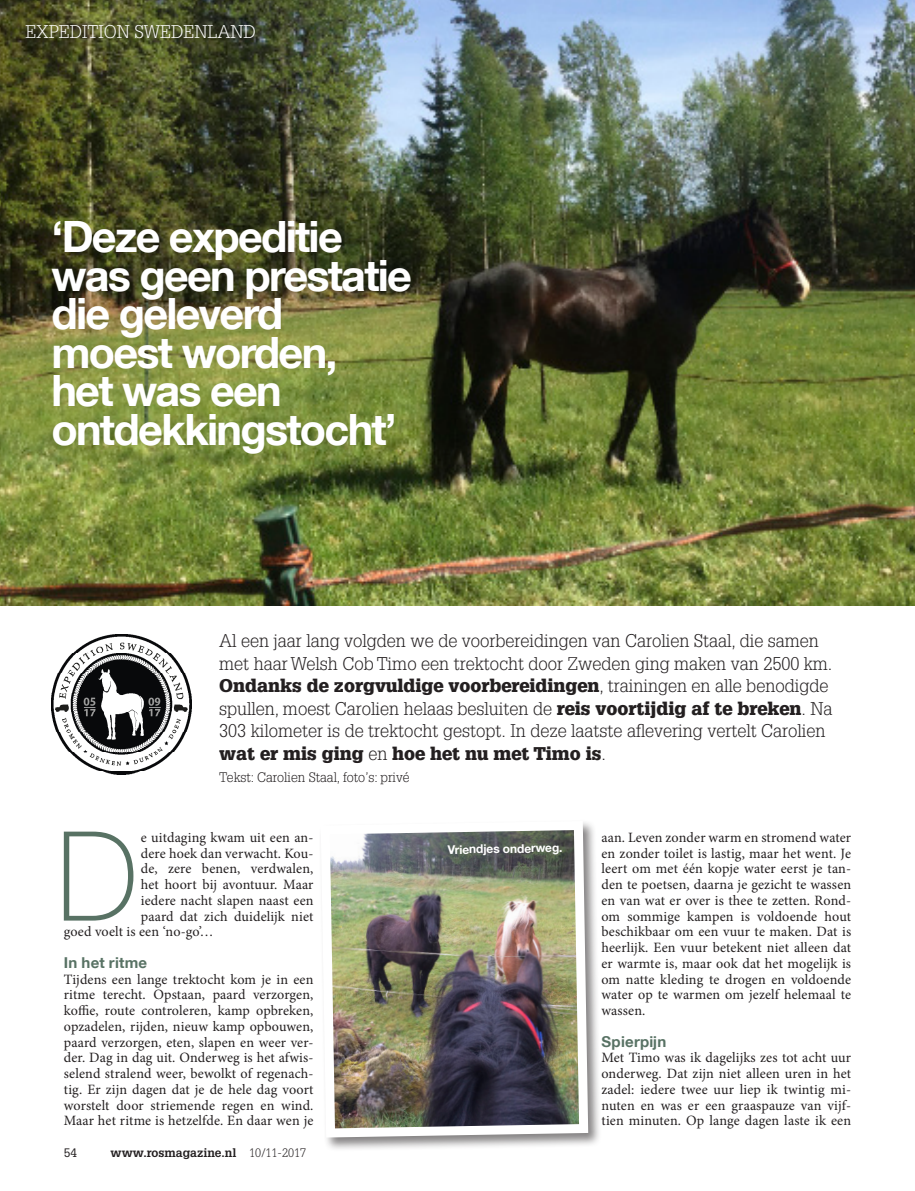
<style>
.page{position:relative;width:915px;height:1191px;background:#fff}
.page>*{position:absolute;margin:0;border:0;box-sizing:border-box;transform-origin:0 0}
.bodytxt__initiaal{font:100 124.5px "Helvetica Neue LT Com";color:#587264}
.t1{font:700 43.05px/38.5px "Helvetica Neue LT Com";letter-spacing:-.04em;color:#fff}
.INTRO{font:300 18px/22.5px "Glypha LT Std";color:#231f20}
.t2{font:300 18px "Glypha LT Std";color:#fff}
.tussenkop{font:700 15px "Helvetica Neue LT Com";letter-spacing:.015em;color:#587264}
.bodytxt{font:14.25px/15.8px "Minion Pro";letter-spacing:.01em;color:#231f20;text-align:justify}
.bodytxt__initiaal-2{font:14.25px "Minion Pro";letter-spacing:.01em;color:#231f20}
.Vorspann{font:300 13.5px "Glypha LT Std";color:#231f20}
.t3{font:700 12px "Glypha LT Std";color:#231f20}
.BU{font:700 12px "Helvetica Neue LT Com";color:#fff}
.t4{font:12px "Glypha LT Std";color:#231f20}
.s1{font-weight:900}
.s2{font-weight:300}
</style>
<div class="page">
<img style="left:52px;top:634px;width:140px;height:140px">
<img style="left:0;top:0;width:914px;height:605px">
<div style="left:318px;top:818px;width:284px;height:333px;background:#231f20;opacity:.55"></div>
<img style="left:318px;top:818px;width:274px;height:324px">
<p class="t2" style="left:26px;top:22px;width:232px">EXPEDITION SWEDENLAND</p>
<p class="t1" style="left:51px;top:216px;width:362px">‘Deze expeditie was geen prestatie die geleverd moest worden,<br>het was een ontdekkingstocht’</p>
<p class="INTRO" style="left:219px;top:630px;width:614px">Al een jaar lang volgden we de voorbereidingen van Carolien Staal, die samen met haar Welsh Cob Timo een trektocht door Zweden ging maken van 2500 km.<br><span class="s1">Ondanks de zorgvuldige voorbereidingen</span>, trainingen en alle benodigde spullen, moest Carolien helaas besluiten de <span class="s1">reis voortijdig af te breken</span>. Na 303 kilometer is de trektocht gestopt. In deze laatste aflevering vertelt Carolien <span class="s1">wat er mis ging</span> en <span class="s1">hoe het nu met Timo is</span>.</p>
<p class="Vorspann" style="left:219px;top:769px;width:192px">Tekst: Carolien Staal, foto’s: privé</p>
<p class="bodytxt__initiaal" style="left:56px;top:802px;width:84px">D</p>
<p class="bodytxt__initiaal-2" style="left:141px;top:827px;width:174px">e uitdaging kwam uit een an-</p>
<p class="bodytxt__initiaal-2" style="left:141px;top:843px;width:174px">dere hoek dan verwacht. Kou-</p>
<p class="bodytxt__initiaal-2" style="left:141px;top:859px;width:174px">de, zere benen, verdwalen,</p>
<p class="bodytxt__initiaal-2" style="left:141px;top:875px;width:174px">het hoort bij avontuur. Maar</p>
<p class="bodytxt__initiaal-2" style="left:141px;top:890px;width:174px">iedere nacht slapen naast een</p>
<p class="bodytxt__initiaal-2" style="left:141px;top:906px;width:174px">paard dat zich duidelijk niet</p>
<p class="bodytxt__initiaal-2" style="left:64px;top:922px;width:151px">goed voelt is een ‘no-go’…</p>
<p class="tussenkop" style="left:64px;top:953px;width:85px">In het ritme</p>
<p class="bodytxt" style="left:64px;top:971px;width:251px">Tijdens een lange trektocht kom je in een ritme terecht. Opstaan, paard verzorgen, koffie, route controleren, kamp opbreken, opzadelen, rijden, nieuw kamp opbouwen, paard verzorgen, eten, slapen en weer ver&shy;der. Dag in dag uit. Onderweg is het afwis&shy;selend stralend weer, bewolkt of regenach&shy;tig. Er zijn dagen dat je de hele dag voort worstelt door striemende regen en wind.<br>Maar het ritme is hetzelfde. En daar wen je</p>
<p class="t4" style="left:64px;top:1145px;width:15px">54</p>
<p class="t3" style="left:111px;top:1145px;width:197px">www.rosmagazine.nl <span class="s2">10/11-2017</span></p>
<p class="BU" style="left:447px;top:842px;width:116px;rotate:-1deg">Vriendjes onderweg.</p>
<p class="bodytxt" style="left:601px;top:829px;width:251px">aan. Leven zonder warm en stromend water en zonder toilet is lastig, maar het went. Je leert om met één kopje water eerst je tan&shy;den te poetsen, daarna je gezicht te wassen en van wat er over is thee te zetten. Rond&shy;om sommige kampen is voldoende hout beschikbaar om een vuur te maken. Dat is heerlijk. Een vuur betekent niet alleen dat er warmte is, maar ook dat het mogelijk is om natte kleding te drogen en voldoende water op te warmen om jezelf helemaal te wassen.</p>
<p class="tussenkop" style="left:601px;top:1031px;width:66px">Spierpijn</p>
<p class="bodytxt" style="left:601px;top:1050px;width:251px">Met Timo was ik dagelijks zes tot acht uur onderweg. Dat zijn niet alleen uren in het zadel: iedere twee uur liep ik twintig mi&shy;nuten en was er een graaspauze van vijf&shy;tien minuten. Op lange dagen laste ik een</p>
</div>
